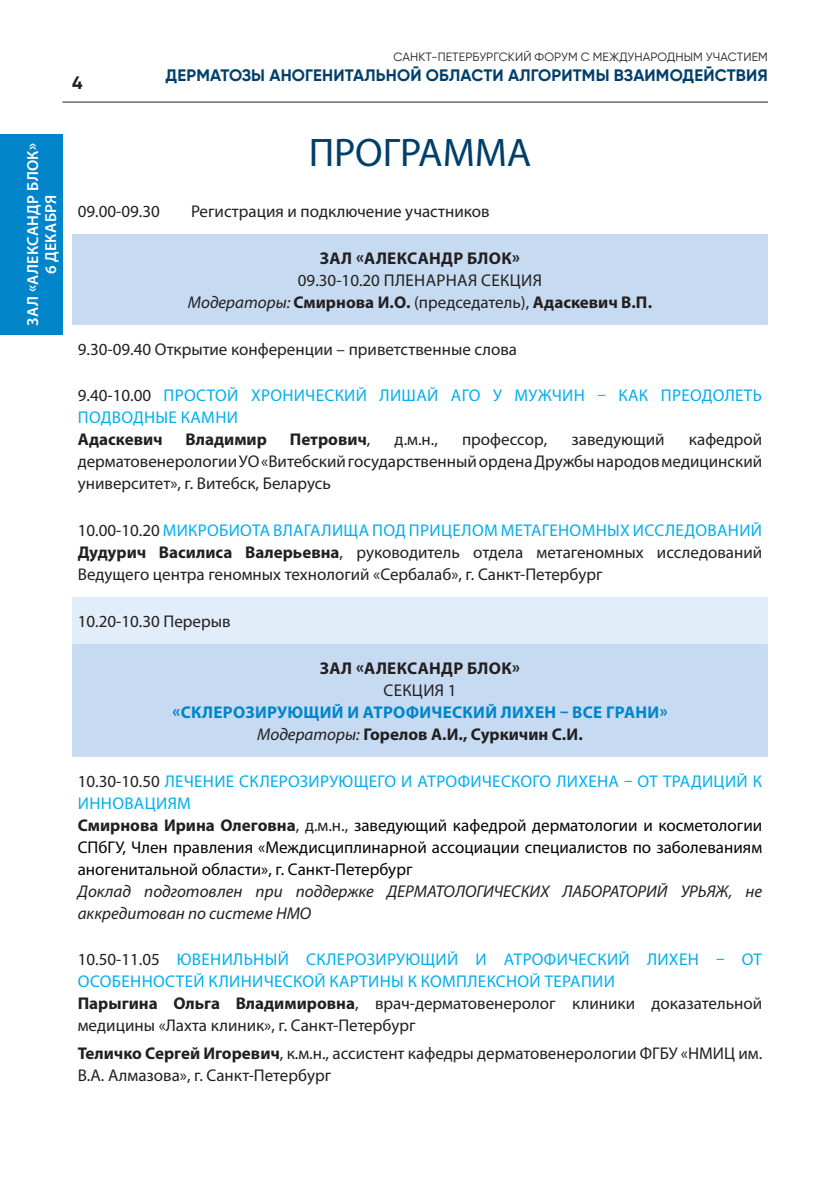
<style>
.page{position:relative;width:840px;height:1191px;background:#fff}
.page>*{position:absolute;margin:0;border:0;box-sizing:border-box;transform-origin:0 0}
.t1{font:40px "Myriad Pro";color:#003f6c}
.t2{font:700 18px "Gilroy";color:#231f20}
.t3{font:17px/22px "Myriad Pro";color:#231f20;text-align:justify}
.t4{font:17px/22px "Myriad Pro";letter-spacing:.02em;color:#00aeef}
.t5{font:17px/22px "Myriad Pro";color:#010306}
.t6{font:italic 17px/22px "Myriad Pro";color:#231f20}
.t7{font:700 17px/22px "Myriad Pro";letter-spacing:.02em;color:#0084ca;text-align:center}
.t8{font:17px/22px "Myriad Pro";letter-spacing:.02em;color:#231f20;text-align:center}
.t9{font:700 17px "Myriad Pro";letter-spacing:.015em;color:#231f20}
.t10{font:700 16.6px "Gilroy";letter-spacing:.01em;color:#003f6c}
.t11{font:600 16px/18px "Myriad Pro";letter-spacing:.02em;color:#fff;text-align:center}
.t12{font:12px "Gilroy";letter-spacing:.01em;color:#231f20}
.s1{font-style:italic}
.s2{font-weight:700}
.s3{color:#231f20}
.s4{font-weight:400}
.s5{color:#00aeef}
.s6{font-weight:400;font-style:italic;color:#231f20}
.s7{font-weight:700;color:#231f20}
</style>
<div class="page">
<hr style="left:62px;top:102px;width:705px;height:1px;background:#231f20">
<svg style="left:72px;top:234px;width:695px;height:523px"></svg>
<div style="left:72px;top:597px;width:695px;height:47px;background:#e1edf8"></div>
<div style="left:0;top:134px;width:62px;height:201px;background:#0084ca"></div>
<p class="t2" style="left:72px;top:72px;width:12px">4</p>
<p class="t12" style="left:393px;top:50px;width:376px">САНКТ-ПЕТЕРБУРГСКИЙ ФОРУМ С МЕЖДУНАРОДНЫМ УЧАСТИЕМ</p>
<p class="t10" style="left:165px;top:65px;width:603px">ДЕРМАТОЗЫ АНОГЕНИТАЛЬНОЙ ОБЛАСТИ АЛГОРИТМЫ ВЗАИМОДЕЙСТВИЯ</p>
<p class="t11" style="left:23px;top:325px;width:184px;rotate:-90deg">ЗАЛ «АЛЕКСАНДР БЛОК»<br>6 ДЕКАБРЯ</p>
<h1 class="t1" style="left:308px;top:128px;width:224px">ПРОГРАММА</h1>
<p class="t3" style="left:78px;top:200px;width:84px">09.00-09.30</p>
<p class="t3" style="left:191px;top:200px;width:300px">Регистрация и подключение участников</p>
<p class="t9" style="left:320px;top:247px;width:201px">ЗАЛ «АЛЕКСАНДР БЛОК»</p>
<p class="t8" style="left:188px;top:269px;width:465px">09.30-10.20 ПЛЕНАРНАЯ СЕКЦИЯ<br><span class="s1">Модераторы:</span> <span class="s2">Смирнова И.О.</span> (председатель), <span class="s2">Адаскевич В.П.</span></p>
<p class="t3" style="left:78px;top:338px;width:440px">9.30-09.40 Открытие конференции – приветственные слова</p>
<p class="t4" style="left:78px;top:384px;width:685px"><span class="s3">9.40-10.00</span> ПРОСТОЙ ХРОНИЧЕСКИЙ ЛИШАЙ АГО У МУЖЧИН – КАК ПРЕОДОЛЕТЬ<br>ПОДВОДНЫЕ КАМНИ</p>
<p class="t9" style="left:78px;top:428px;width:86px">Адаскевич</p>
<p class="t9" style="left:185px;top:428px;width:83px">Владимир</p>
<p class="t9" style="left:290px;top:428px;width:82px">Петрович<span class="s4">,</span></p>
<p class="t3" style="left:394px;top:428px;width:45px">д.м.н.,</p>
<p class="t3" style="left:462px;top:428px;width:87px">профессор,</p>
<p class="t3" style="left:571px;top:428px;width:95px">заведующий</p>
<p class="t3" style="left:78px;top:428px;width:685px;text-indent:610px">кафедрой дерматовенерологии УО «Витебский государственный ордена Дружбы народов медицинский университет», г. Витебск, Беларусь</p>
<p class="t3" style="left:78px;top:519px;width:685px">10.00-10.20 <span class="s5">МИКРОБИОТА ВЛАГАЛИЩА ПОД ПРИЦЕЛОМ МЕТАГЕНОМНЫХ ИССЛЕДОВАНИЙ </span><span class="s2">Дудурич Василиса Валерьевна</span>, руководитель отдела метагеномных исследований Ведущего центра геномных технологий «Сербалаб», г. Санкт-Петербург</p>
<p class="t3" style="left:78px;top:610px;width:154px">10.20-10.30 Перерыв</p>
<p class="t9" style="left:320px;top:657px;width:201px">ЗАЛ «АЛЕКСАНДР БЛОК»</p>
<p class="t3" style="left:383px;top:679px;width:75px">СЕКЦИЯ 1</p>
<p class="t7" style="left:172px;top:700px;width:496px">«СКЛЕРОЗИРУЮЩИЙ И АТРОФИЧЕСКИЙ ЛИХЕН – ВСЕ ГРАНИ»<br><span class="s6">Модераторы:</span> <span class="s3">Горелов А.И., Суркичин С.И.</span></p>
<p class="t5" style="left:78px;top:769px;width:685px"><span class="s3">10.30-10.50</span> <span class="s5">ЛЕЧЕНИЕ СКЛЕРОЗИРУЮЩЕГО И АТРОФИЧЕСКОГО ЛИХЕНА – ОТ ТРАДИЦИЙ К ИННОВАЦИЯМ<br></span><span class="s7">Смирнова Ирина Олеговна</span><span class="s3">, д.м.н.,</span> заведующий кафедрой дерматологии и косметологии СПбГУ, Член правления «Междисциплинарной ассоциации специалистов по заболеваниям аногенитальной области», г. Санкт-Петербург</p>
<p class="t6" style="left:78px;top:879px;width:685px">Доклад подготовлен при поддержке ДЕРМАТОЛОГИЧЕСКИХ ЛАБОРАТОРИЙ УРЬЯЖ, не аккредитован по системе НМО</p>
<p class="t4" style="left:78px;top:948px;width:685px"><span class="s3">10.50-11.05</span> ЮВЕНИЛЬНЫЙ СКЛЕРОЗИРУЮЩИЙ И АТРОФИЧЕСКИЙ ЛИХЕН – ОТ ОСОБЕННОСТЕЙ КЛИНИЧЕСКОЙ КАРТИНЫ К КОМПЛЕКСНОЙ ТЕРАПИИ<br><span class="s7">Парыгина Ольга Владимировна</span><span class="s3">, врач-дерматовенеролог клиники доказательной медицины «Лахта клиник», г. Санкт-Петербург</span></p>
<p class="t3" style="left:78px;top:1042px;width:685px"><span class="s2">Теличко Сергей Игоревич</span>, к.м.н., ассистент кафедры дерматовенерологии ФГБУ «НМИЦ им.<br>В.А. Алмазова», г. Санкт-Петербург</p>
</div>
